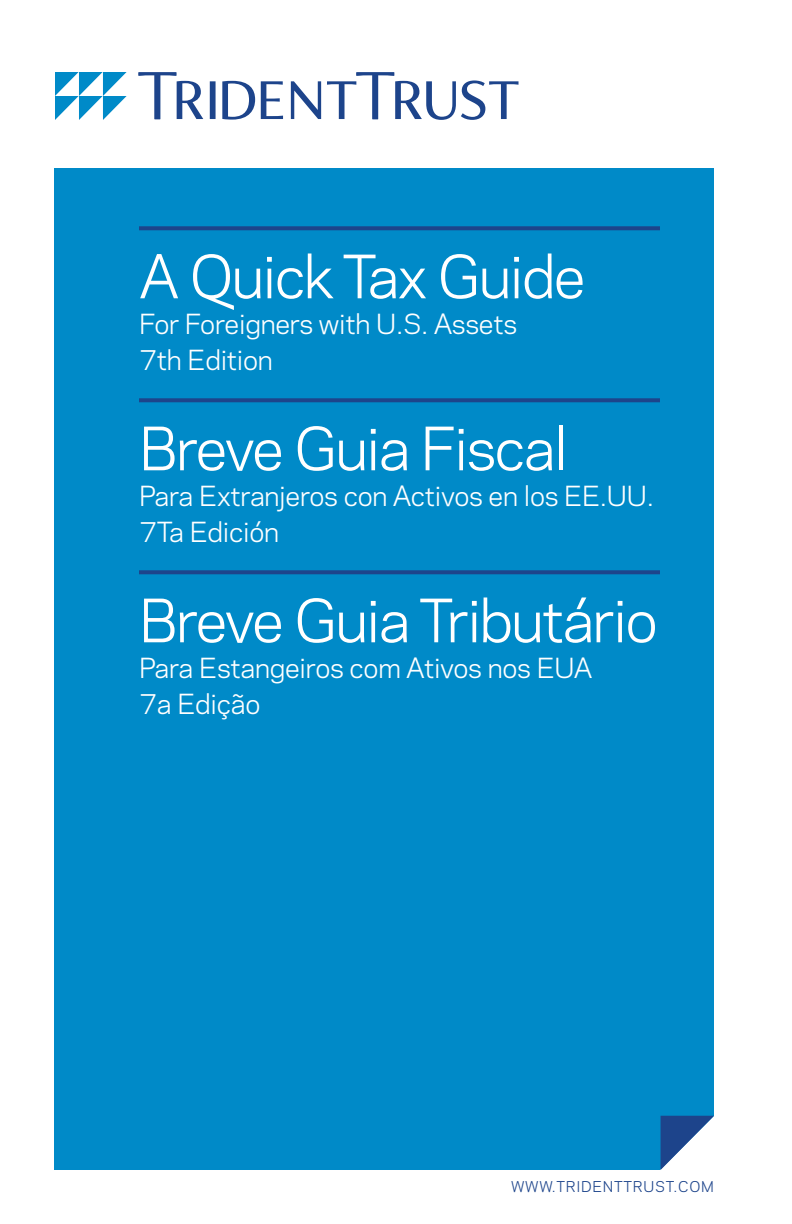
<style>
.page{position:relative;width:792px;height:1224px;background:#fff}
.page>*{position:absolute;margin:0;border:0;box-sizing:border-box;transform-origin:0 0}
.Cover_Head{font:56px "Polaris";letter-spacing:-.03em;color:#fff}
.Cover_Sub-head{font:26px/36px "Polaris";letter-spacing:-.01em;color:#fff}
.URL{font:14px "Polaris";letter-spacing:.05em;color:#1d448b}
</style>
<div class="page">
<div style="left:54px;top:168px;width:660px;height:1002px;background:#008ac8"></div>
<svg style="left:139px;top:72px;width:380px;height:48px"></svg>
<svg style="left:55px;top:72px;width:72px;height:48px"></svg>
<svg style="left:139px;top:226px;width:521px;height:4px;background:#1a498f"></svg>
<svg style="left:139px;top:398px;width:521px;height:4px;background:#1a498f"></svg>
<svg style="left:139px;top:570px;width:521px;height:4px;background:#1a498f"></svg>
<svg style="left:661px;top:1116px;width:53px;height:54px"></svg>
<p class="Cover_Head" style="left:139px;top:235px;width:448px">A Quick Tax Guide</p>
<p class="Cover_Sub-head" style="left:139px;top:305px;width:380px">For Foreigners with U.S. Assets<br>7th Edition</p>
<p class="Cover_Head" style="left:139px;top:407px;width:430px">Breve Guia Fiscal</p>
<p class="Cover_Sub-head" style="left:139px;top:477px;width:516px">Para Extranjeros con Activos en los EE.UU.</p>
<p class="Cover_Sub-head" style="left:139px;top:513px;width:142px">7Ta Edición</p>
<p class="Cover_Head" style="left:139px;top:579px;width:520px">Breve Guia Tributário</p>
<p class="Cover_Sub-head" style="left:139px;top:649px;width:455px">Para Estangeiros com Ativos nos EUA</p>
<p class="Cover_Sub-head" style="left:139px;top:685px;width:123px">7a Edição</p>
<p class="URL" style="left:511px;top:1176px;width:204px">WWW.TRIDENTTRUST.COM</p>
</div>
